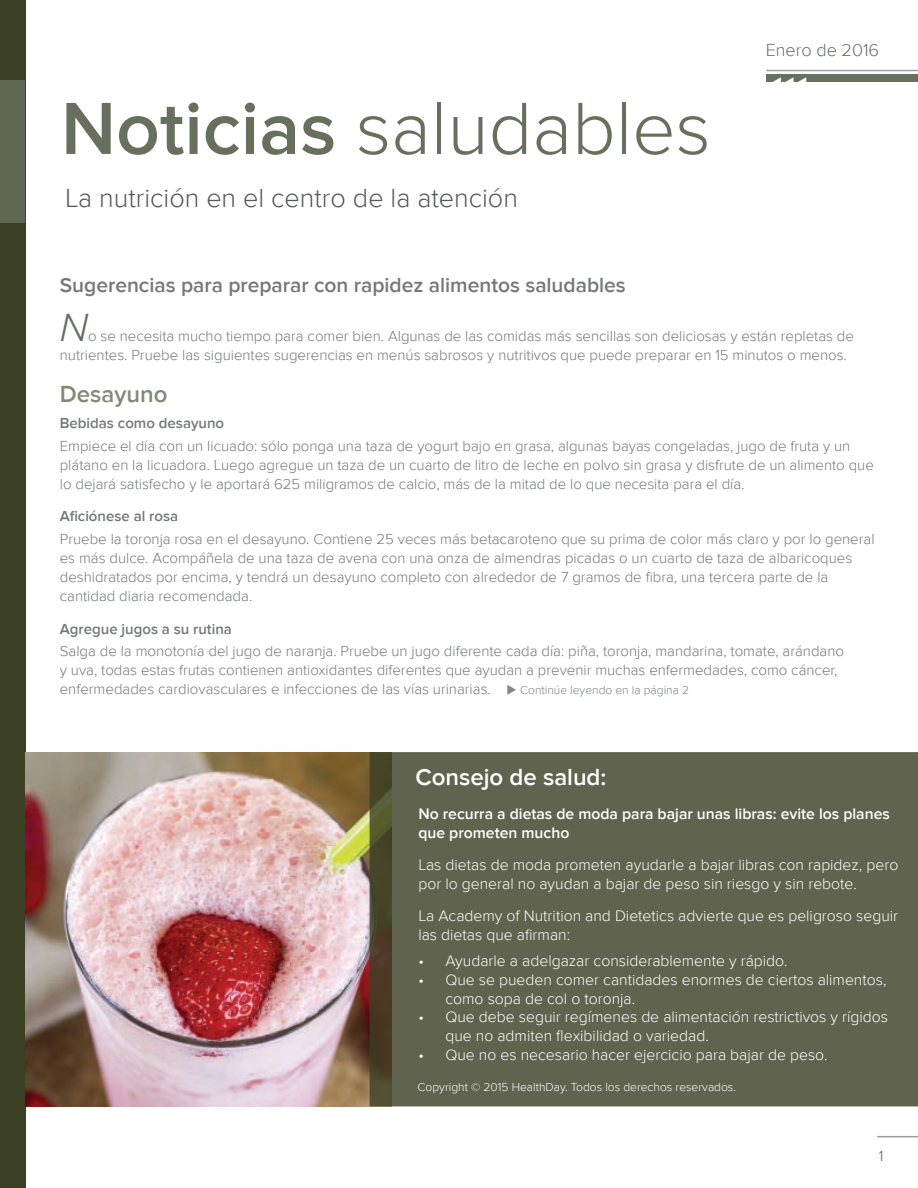
<style>
.page{position:relative;width:918px;height:1188px;background:#fff}
.page>*{position:absolute;margin:0;border:0;box-sizing:border-box;transform-origin:0 0}
.t1{font:300 76.5px "Proxima Nova";color:#67705c}
.t2{font:italic 300 40.5px "Proxima Nova";color:#67705c}
.t3{font:300 27px "Proxima Nova";color:#57585a}
.t4{font:25.5px "Bauhaus 93";color:#fff}
.t5{font:600 24px "Proxima Nova";color:#fff}
.t6{font:600 24px "Proxima Nova";color:#828a77}
.t7{font:600 21px "Proxima Nova";color:#75777a}
.t8{font:300 18px "Proxima Nova";color:#67705c}
.t9{font:300 15.75px/18.9px "Proxima Nova";color:#fff}
.t10{font:600 15.75px/18.9px "Proxima Nova";color:#fff}
.t11{font:300 15px/19px "Proxima Nova";color:#75777a}
.t12{font:600 15px "Proxima Nova";color:#75777a}
.t13{font:300 15px "Proxima Nova";color:#57585a}
.t14{font:300 12px "Proxima Nova";color:#fff}
.t15{font:300 12px "Proxima Nova";color:#7e8083}
.s1{font-weight:600}
.s2{color:#828a77}
</style>
<div class="page">
<hr style="left:766px;top:70px;width:152px;height:1px;background:#61615d">
<div style="left:766px;top:74px;width:152px;height:8px;background:#67705c"></div>
<div style="left:0;top:0;width:25px;height:1188px;background:#3b4025"></div>
<div style="left:0;top:80px;width:25px;height:143px;background:#606853"></div>
<img style="left:26px;top:752px;width:344px;height:354px">
<div style="left:370px;top:752px;width:548px;height:354px;background:#60644e"></div>
<hr style="left:877px;top:1136px;width:41px;height:1px;background:#61615d">
<h1 class="t1" style="left:61px;top:85px;width:651px"><span class="s1">Noticias</span> saludables</h1>
<h3 class="t3" style="left:65px;top:182px;width:454px">La nutrición en el centro de la atención</h3>
<h3 class="t7" style="left:60px;top:273px;width:568px">Sugerencias para preparar con rapidez alimentos saludables</h3>
<p class="t8" style="left:766px;top:40px;width:115px">Enero de 2016</p>
<h3 class="t4" style="left:769px;top:71px;width:40px">&lt;&lt;&lt;</h3>
<h2 class="t2" style="left:60px;top:305px;width:30px">N</h2>
<p class="t11" style="left:60px;top:326px;width:796px;line-height:19.5px;text-indent:28px">o se necesita mucho tiempo para comer bien. Algunas de las comidas más sencillas son deliciosas y están repletas de nutrientes. Pruebe las siguientes sugerencias en menús sabrosos y nutritivos que puede preparar en 15 minutos o menos.</p>
<h3 class="t6" style="left:60px;top:381px;width:109px">Desayuno</h3>
<p class="t12" style="left:60px;top:414px;width:166px">Bebidas como desayuno</p>
<p class="t11" style="left:60px;top:436px;width:816px">Empiece el día con un licuado: sólo ponga una taza de yogurt bajo en grasa, algunas bayas congeladas, jugo de fruta y un plátano en la licuadora. Luego agregue un taza de un cuarto de litro de leche en polvo sin grasa y disfrute de un alimento que lo dejará satisfecho y le aportará 625 miligramos de calcio, más de la mitad de lo que necesita para el día.</p>
<p class="t12" style="left:60px;top:508px;width:120px">Aficiónese al rosa</p>
<p class="t11" style="left:60px;top:530px;width:816px">Pruebe la toronja rosa en el desayuno. Contiene 25 veces más betacaroteno que su prima de color más claro y por lo general es más dulce. Acompáñela de una taza de avena con una onza de almendras picadas o un cuarto de taza de albaricoques deshidratados por encima, y tendrá un desayuno completo con alrededor de 7 gramos de fibra, una tercera parte de la cantidad diaria recomendada.</p>
<p class="t12" style="left:60px;top:620px;width:174px">Agregue jugos a su rutina</p>
<p class="t11" style="left:60px;top:642px;width:786px">Salga de la monotonía del jugo de naranja. Pruebe un jugo diferente cada día: piña, toronja, mandarina, tomate, arándano y uva, todas estas frutas contienen antioxidantes diferentes que ayudan a prevenir muchas enfermedades, como cáncer, enfermedades cardiovasculares e infecciones de las vías urinarias.</p>
<p class="t15" style="left:506px;top:683px;width:184px"><span class="s2">◆</span> Continúe leyendo en la página 2</p>
<h3 class="t5" style="left:415px;top:763px;width:193px">Consejo de salud:</h3>
<p class="t10" style="left:418px;top:804px;width:473px">No recurra a dietas de moda para bajar unas libras: evite los planes que prometen mucho</p>
<p class="t9" style="left:418px;top:855px;width:481px">Las dietas de moda prometen ayudarle a bajar libras con rapidez, pero por lo general no ayudan a bajar de peso sin riesgo y sin rebote.</p>
<p class="t9" style="left:418px;top:907px;width:481px">La Academy of Nutrition and Dietetics advierte que es peligroso seguir las dietas que afirman:</p>
<p class="t9" style="left:418px;top:951px;width:371px">• Ayudarle a adelgazar considerablemente y rápido.</p>
<p class="t9" style="left:445px;top:970px;width:443px;text-indent:-27px">• Que se pueden comer cantidades enormes de ciertos alimentos, como sopa de col o toronja.</p>
<p class="t9" style="left:445px;top:1008px;width:444px;text-indent:-27px">• Que debe seguir regímenes de alimentación restrictivos y rígidos que no admiten flexibilidad o variedad.</p>
<p class="t9" style="left:418px;top:1046px;width:411px">• Que no es necesario hacer ejercicio para bajar de peso.</p>
<p class="t14" style="left:418px;top:1080px;width:320px">Copyright © 2015 HealthDay. Todos los derechos reservados.</p>
<p class="t13" style="left:879px;top:1147px;width:6px">1</p>
</div>
